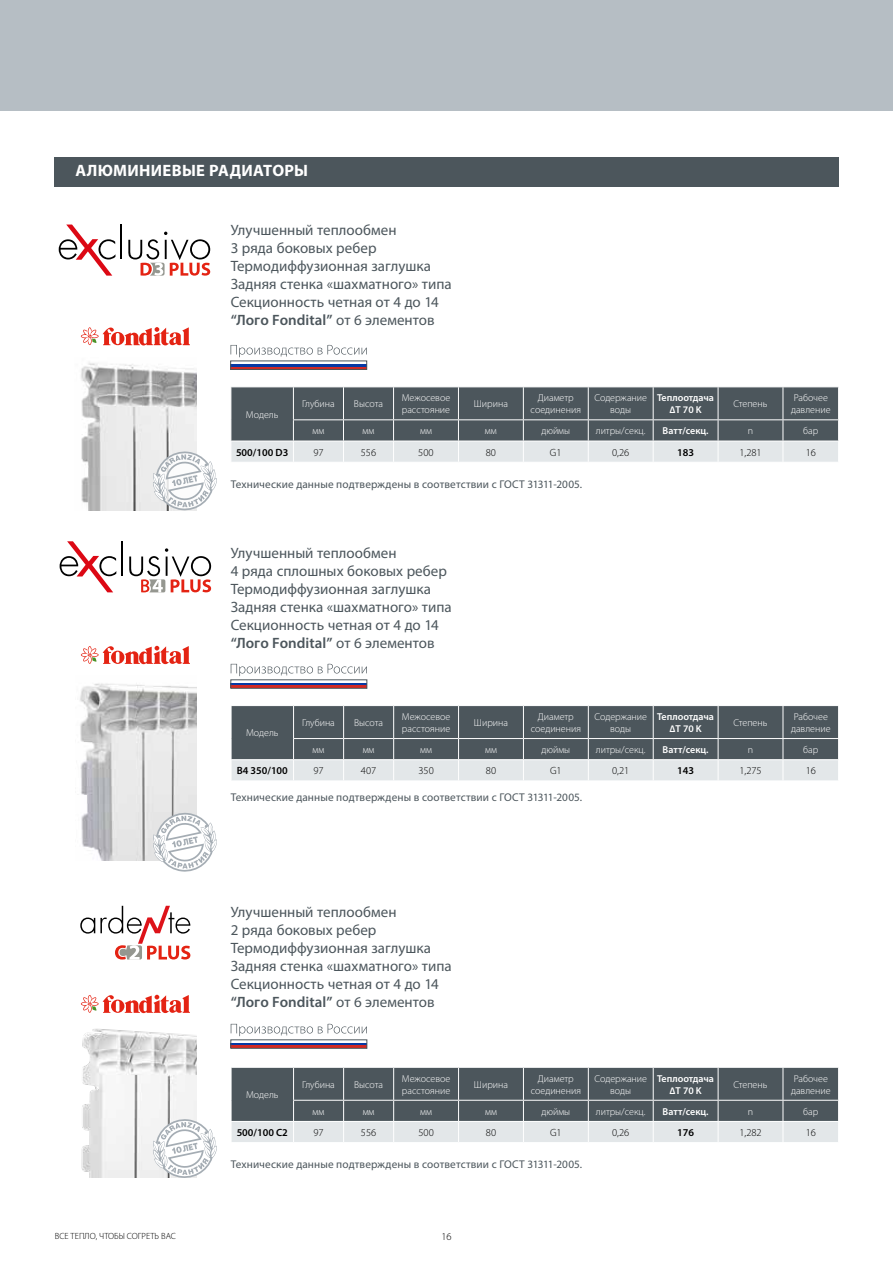
<style>
.page{position:relative;width:893px;height:1263px;background:#fff}
.page>*{position:absolute;margin:0;border:0;box-sizing:border-box;transform-origin:0 0}
.t1{font:700 16.5px "Myriad Pro";letter-spacing:.02em;color:#fff}
.t2{font:15px/18px "Myriad Pro";color:#4c565c}
.t3{font:11.25px "Myriad Pro";letter-spacing:.01em;color:#4c565c}
.t4{font:300 10.5px "Myriad Pro";color:#000}
.t5{font:600 10.5px "Myriad Pro";color:#000}
.t6{font:300 10.05px/12px "Myriad Pro";color:#fff}
.t7{font:600 10.05px/12px "Myriad Pro";color:#fff;text-align:center}
.t8{font:300 9px "Myriad Pro";color:#000}
.s1{font-weight:600}
</style>
<div class="page">
<div style="left:0;top:0;width:893px;height:111px;background:#b6bec4"></div>
<img style="left:81px;top:1028px;width:115px;height:150px">
<svg style="left:231px;top:1067px;width:608px;height:75px;background:#7d8589"></svg>
<svg style="left:152px;top:1118px;width:65px;height:60px"></svg>
<svg style="left:80px;top:906px;width:110px;height:54px"></svg>
<svg style="left:81px;top:995px;width:109px;height:18px"></svg>
<svg style="left:231px;top:1024px;width:136px;height:12px"></svg>
<hr style="left:231px;top:1043px;width:136px;height:2px;background:#073aa5">
<hr style="left:231px;top:1045px;width:136px;height:3px;background:#d42923">
<svg style="left:231px;top:664px;width:136px;height:12px"></svg>
<hr style="left:231px;top:683px;width:136px;height:2px;background:#073aa5">
<hr style="left:231px;top:685px;width:136px;height:3px;background:#d42923">
<img style="left:80px;top:683px;width:116px;height:178px">
<svg style="left:231px;top:705px;width:608px;height:75px;background:#7d8589"></svg>
<svg style="left:152px;top:812px;width:65px;height:60px"></svg>
<svg style="left:81px;top:646px;width:109px;height:18px"></svg>
<svg style="left:60px;top:541px;width:56px;height:51px"></svg>
<hr style="left:121px;top:541px;width:2px;height:35px;background:#000">
<svg style="left:129px;top:548px;width:82px;height:44px"></svg>
<img style="left:81px;top:362px;width:115px;height:148px">
<svg style="left:231px;top:387px;width:608px;height:75px;background:#7c8489"></svg>
<svg style="left:152px;top:451px;width:65px;height:60px"></svg>
<svg style="left:81px;top:327px;width:109px;height:18px"></svg>
<svg style="left:59px;top:225px;width:56px;height:51px"></svg>
<hr style="left:120px;top:225px;width:2px;height:34px;background:#000">
<svg style="left:128px;top:232px;width:82px;height:44px"></svg>
<svg style="left:231px;top:345px;width:136px;height:12px"></svg>
<hr style="left:231px;top:364px;width:136px;height:3px;background:#073aa5">
<div style="left:54px;top:157px;width:785px;height:30px;background:#4c565c"></div>
<p class="t1" style="left:75px;top:160px;width:234px">АЛЮМИНИЕВЫЕ РАДИАТОРЫ</p>
<p class="t2" style="left:231px;top:220px;width:223px">Улучшенный теплообмен<br>3 ряда боковых ребер<br>Термодиффузионная заглушка<br>Задняя стенка «шахматного» типа<br>Секционность четная от 4 до 14 <span class="s1">“Лого Fondital”</span> от 6 элементов</p>
<p class="t6" style="left:246px;top:408px;width:34px">Модель</p>
<p class="t6" style="left:302px;top:398px;width:34px">Глубина</p>
<p class="t6" style="left:354px;top:398px;width:31px">Высота</p>
<p class="t6" style="left:402px;top:392px;width:50px">Межосевое расстояние</p>
<p class="t6" style="left:474px;top:398px;width:36px">Ширина</p>
<p class="t6" style="left:531px;top:392px;width:52px;text-align:center">Диаметр соединения</p>
<p class="t6" style="left:594px;top:392px;width:54px;text-align:center">Содержание воды</p>
<p class="t7" style="left:657px;top:391px;width:58px">Теплоотдача ∆T 70 K</p>
<p class="t6" style="left:734px;top:398px;width:35px">Степень</p>
<p class="t6" style="left:791px;top:392px;width:41px">Рабочее давление</p>
<p class="t6" style="left:313px;top:425px;width:13px">мм</p>
<p class="t6" style="left:363px;top:425px;width:13px">мм</p>
<p class="t6" style="left:420px;top:425px;width:13px">мм</p>
<p class="t6" style="left:485px;top:425px;width:13px">мм</p>
<p class="t6" style="left:541px;top:425px;width:30px">дюймы</p>
<p class="t6" style="left:596px;top:425px;width:51px">литры/секц.</p>
<p class="t7" style="left:663px;top:425px;width:48px">Ватт/секц.</p>
<p class="t6" style="left:748px;top:425px;width:7px">n</p>
<p class="t6" style="left:803px;top:425px;width:17px">бар</p>
<p class="t5" style="left:236px;top:445px;width:54px">500/100 D3</p>
<p class="t4" style="left:313px;top:446px;width:12px">97</p>
<p class="t4" style="left:361px;top:446px;width:17px">556</p>
<p class="t4" style="left:418px;top:446px;width:17px">500</p>
<p class="t4" style="left:486px;top:446px;width:12px">80</p>
<p class="t4" style="left:550px;top:446px;width:13px">G1</p>
<p class="t4" style="left:612px;top:446px;width:19px">0,26</p>
<p class="t5" style="left:677px;top:445px;width:18px">183</p>
<p class="t4" style="left:739px;top:446px;width:24px">1,281</p>
<p class="t4" style="left:806px;top:446px;width:12px">16</p>
<p class="t3" style="left:231px;top:478px;width:353px">Технические данные подтверждены в соответствии с ГОСТ 31311-2005.</p>
<p class="t2" style="left:231px;top:543px;width:223px">Улучшенный теплообмен<br>4 ряда сплошных боковых ребер<br>Термодиффузионная заглушка<br>Задняя стенка «шахматного» типа<br>Секционность четная от 4 до 14 <span class="s1">“Лого Fondital”</span> от 6 элементов</p>
<p class="t6" style="left:246px;top:727px;width:34px">Модель</p>
<p class="t6" style="left:302px;top:717px;width:34px">Глубина</p>
<p class="t6" style="left:354px;top:717px;width:31px">Высота</p>
<p class="t6" style="left:402px;top:711px;width:50px">Межосевое расстояние</p>
<p class="t6" style="left:474px;top:717px;width:36px">Ширина</p>
<p class="t6" style="left:531px;top:711px;width:52px;text-align:center">Диаметр соединения</p>
<p class="t6" style="left:594px;top:711px;width:54px;text-align:center">Содержание воды</p>
<p class="t7" style="left:657px;top:710px;width:58px">Теплоотдача ∆T 70 K</p>
<p class="t6" style="left:734px;top:717px;width:35px">Степень</p>
<p class="t6" style="left:791px;top:711px;width:41px">Рабочее давление</p>
<p class="t6" style="left:313px;top:744px;width:13px">мм</p>
<p class="t6" style="left:363px;top:744px;width:13px">мм</p>
<p class="t6" style="left:420px;top:744px;width:13px">мм</p>
<p class="t6" style="left:485px;top:744px;width:13px">мм</p>
<p class="t6" style="left:541px;top:744px;width:30px">дюймы</p>
<p class="t6" style="left:596px;top:744px;width:51px">литры/секц.</p>
<p class="t7" style="left:663px;top:743px;width:48px">Ватт/секц.</p>
<p class="t6" style="left:748px;top:744px;width:7px">n</p>
<p class="t6" style="left:803px;top:744px;width:17px">бар</p>
<p class="t5" style="left:237px;top:764px;width:53px">B4 350/100</p>
<p class="t4" style="left:313px;top:765px;width:12px">97</p>
<p class="t4" style="left:361px;top:765px;width:17px">407</p>
<p class="t4" style="left:418px;top:765px;width:17px">350</p>
<p class="t4" style="left:486px;top:765px;width:12px">80</p>
<p class="t4" style="left:550px;top:765px;width:13px">G1</p>
<p class="t4" style="left:612px;top:765px;width:19px">0,21</p>
<p class="t5" style="left:677px;top:764px;width:18px">143</p>
<p class="t4" style="left:739px;top:765px;width:24px">1,275</p>
<p class="t4" style="left:806px;top:765px;width:12px">16</p>
<p class="t3" style="left:231px;top:791px;width:353px">Технические данные подтверждены в соответствии с ГОСТ 31311-2005.</p>
<p class="t2" style="left:231px;top:903px;width:223px">Улучшенный теплообмен<br>2 ряда боковых ребер<br>Термодиффузионная заглушка<br>Задняя стенка «шахматного» типа<br>Секционность четная от 4 до 14 <span class="s1">“Лого Fondital”</span> от 6 элементов</p>
<p class="t6" style="left:246px;top:1089px;width:34px">Модель</p>
<p class="t6" style="left:302px;top:1078px;width:34px">Глубина</p>
<p class="t6" style="left:354px;top:1078px;width:31px">Высота</p>
<p class="t6" style="left:402px;top:1072px;width:50px">Межосевое расстояние</p>
<p class="t6" style="left:474px;top:1078px;width:36px">Ширина</p>
<p class="t6" style="left:531px;top:1072px;width:52px;text-align:center">Диаметр соединения</p>
<p class="t6" style="left:594px;top:1072px;width:54px;text-align:center">Содержание воды</p>
<p class="t7" style="left:657px;top:1072px;width:58px">Теплоотдача ∆T 70 K</p>
<p class="t6" style="left:734px;top:1078px;width:35px">Степень</p>
<p class="t6" style="left:791px;top:1072px;width:41px">Рабочее давление</p>
<p class="t6" style="left:313px;top:1105px;width:13px">мм</p>
<p class="t6" style="left:363px;top:1105px;width:13px">мм</p>
<p class="t6" style="left:420px;top:1105px;width:13px">мм</p>
<p class="t6" style="left:485px;top:1105px;width:13px">мм</p>
<p class="t6" style="left:541px;top:1105px;width:30px">дюймы</p>
<p class="t6" style="left:596px;top:1105px;width:51px">литры/секц.</p>
<p class="t7" style="left:663px;top:1105px;width:48px">Ватт/секц.</p>
<p class="t6" style="left:748px;top:1105px;width:7px">n</p>
<p class="t6" style="left:803px;top:1105px;width:17px">бар</p>
<p class="t5" style="left:237px;top:1126px;width:53px">500/100 C2</p>
<p class="t4" style="left:313px;top:1127px;width:12px">97</p>
<p class="t4" style="left:361px;top:1127px;width:17px">556</p>
<p class="t4" style="left:418px;top:1127px;width:17px">500</p>
<p class="t4" style="left:486px;top:1127px;width:12px">80</p>
<p class="t4" style="left:550px;top:1127px;width:13px">G1</p>
<p class="t4" style="left:612px;top:1127px;width:19px">0,26</p>
<p class="t5" style="left:677px;top:1126px;width:18px">176</p>
<p class="t4" style="left:739px;top:1127px;width:24px">1,282</p>
<p class="t4" style="left:806px;top:1127px;width:12px">16</p>
<p class="t3" style="left:231px;top:1158px;width:353px">Технические данные подтверждены в соответствии с ГОСТ 31311-2005.</p>
<p class="t8" style="left:55px;top:1231px;width:123px">ВСЕ ТЕПЛО, ЧТОБЫ СОГРЕТЬ ВАC</p>
<p class="t4" style="left:441px;top:1231px;width:12px">16</p>
</div>
